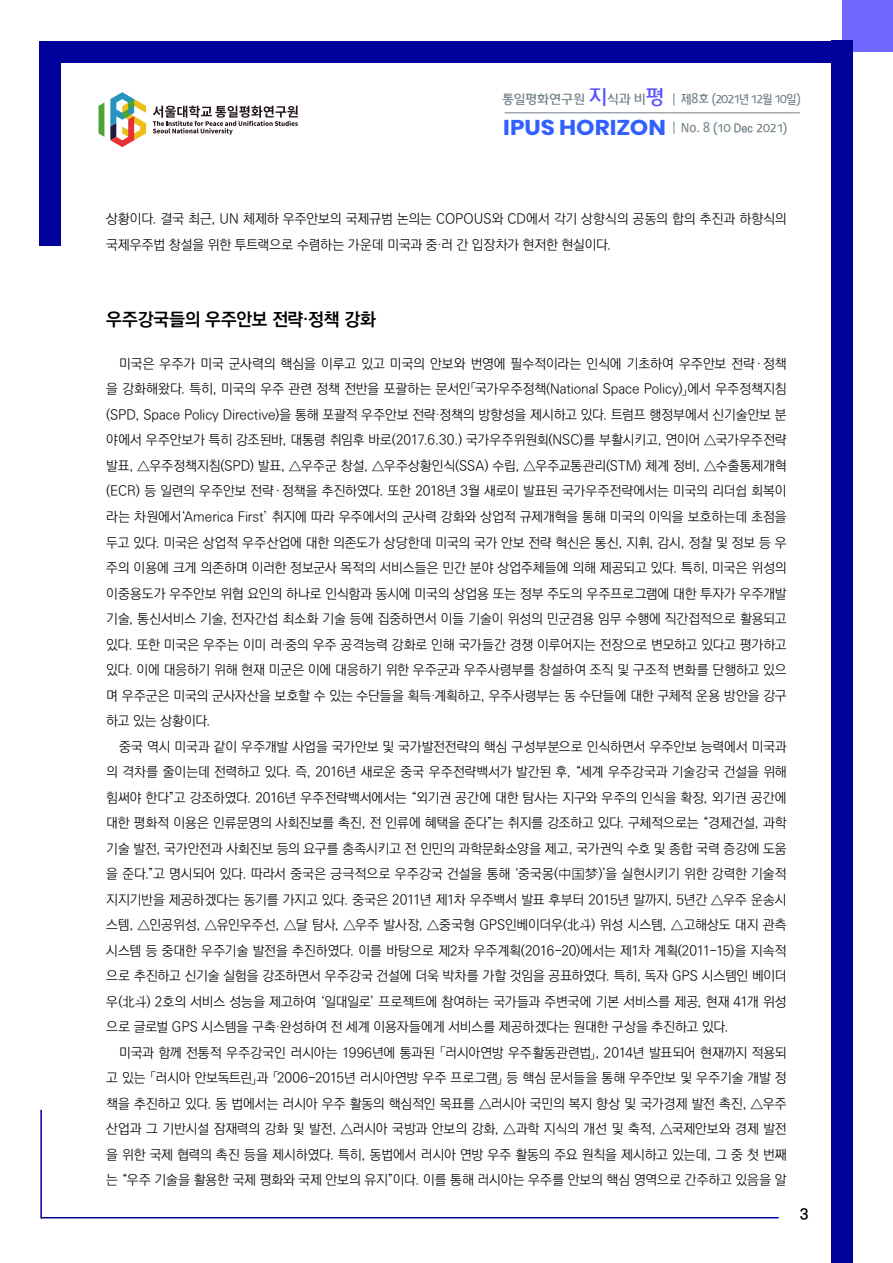
<style>
.page{position:relative;width:893px;height:1263px;background:#fff}
.page>*{position:absolute;margin:0;border:0;box-sizing:border-box;transform-origin:0 0}
.t1{font:700 18px "Ko Pub World Dotum";letter-spacing:-.01em;color:#000}
.t2{font:700 15px "Ko Pub World Dotum";color:#000}
.t3{font:300 13.5px/25.5px "Ko Pub World Dotum";letter-spacing:-.005em;color:#000;text-align:justify}
.t4{font:12.3px "Daum Regular";letter-spacing:-.025em;color:#707f87}
.t5{font:12px "Daum Regular";letter-spacing:-.05em;color:#707f87;scale:.9 1}
.t6{font:12px "Daum Regular";letter-spacing:-.07em;color:#707f87;scale:.9 1}
.s1{font-size:19.5px;color:#5b54ff}
.s2{font-family:"Poppins";font-weight:700;font-size:21.45px;color:#3160ff}
.s3{font-family:"Ko Pub World Dotum";font-weight:700}
.s4{font-family:"Noto Sans CJ Kjp"}
</style>
<div class="page">
<hr style="left:41px;top:1217px;width:738px;height:1px;background:#00009b">
<div style="left:842px;top:0;width:51px;height:52px;background:#6f69ff"></div>
<svg style="left:153px;top:106px;width:145px;height:29px"></svg>
<svg style="left:98px;top:103px;width:6px;height:34px"></svg>
<svg style="left:110px;top:92px;width:36px;height:55px"></svg>
<div style="left:40px;top:41px;width:813px;height:21px;background:#00009b"></div>
<div style="left:831px;top:41px;width:22px;height:1222px;background:#00009b"></div>
<div style="left:40px;top:41px;width:21px;height:205px;background:#00009b"></div>
<hr style="left:40px;top:1110px;width:2px;height:108px;background:#00009b">
<hr style="left:505px;top:112px;width:295px;height:1px;background:#707f87">
<svg style="left:674px;top:93px;width:1px;height:13px"></svg>
<svg style="left:674px;top:121px;width:1px;height:13px"></svg>
<p class="t4" style="left:502px;top:92px;width:164px">통일평화연구원 <span class="s1">지</span>식과 비<span class="s1">평</span></p>
<p class="t6" style="left:681px;top:92px;width:135px">제8호 (2021년 12월 10일)</p>
<p class="t5" style="left:503px;top:121px;width:317px"><span class="s2">IPUS HORIZON</span> No. 8 (10 <span class="s3">Dec</span> 2021)</p>
<p class="t3" style="left:106px;top:207px;width:682px">상황이다. 결국 최근, UN 체제하 우주안보의 국제규범 논의는 COPOUS와 CD에서 각기 상향식의 공동의 합의 추진과 하향식의 국제우주법 창설을 위한 투트랙으로 수렴하는 가운데 미국과 중·러 간 입장차가 현저한 현실이다.</p>
<h1 class="t1" style="left:106px;top:306px;width:271px">우주강국들의 우주안보 전략·정책 강화</h1>
<p class="t3" style="left:106px;top:351px;width:682px;text-indent:13px">미국은 우주가 미국 군사력의 핵심을 이루고 있고 미국의 안보와 번영에 필수적이라는 인식에 기초하여 우주안보 전략‧정책 을 강화해왔다. 특히, 미국의 우주 관련 정책 전반을 포괄하는 문서인「국가우주정책(National Space Policy)」에서 우주정책지침 (SPD, Space Policy Directive)을 통해 포괄적 우주안보 전략·정책의 방향성을 제시하고 있다. 트럼프 행정부에서 신기술안보 분 야에서 우주안보가 특히 강조된바, 대통령 취임후 바로(2017.6.30.) 국가우주위원회(NSC)를 부활시키고, 연이어 △국가우주전략 발표, △우주정책지침(SPD) 발표, △우주군 창설, △우주상황인식(SSA) 수립, △우주교통관리(STM) 체계 정비, △수출통제개혁 (ECR) 등 일련의 우주안보 전략‧정책을 추진하였다. 또한 2018년 3월 새로이 발표된 국가우주전략에서는 미국의 리더쉽 회복이 라는 차원에서‘America First’ 취지에 따라 우주에서의 군사력 강화와 상업적 규제개혁을 통해 미국의 이익을 보호하는데 초점을 두고 있다. 미국은 상업적 우주산업에 대한 의존도가 상당한데 미국의 국가 안보 전략 혁신은 통신, 지휘, 감시, 정찰 및 정보 등 우 주의 이용에 크게 의존하며 이러한 정보군사 목적의 서비스들은 민간 분야 상업주체들에 의해 제공되고 있다. 특히, 미국은 위성의 이중용도가 우주안보 위협 요인의 하나로 인식함과 동시에 미국의 상업용 또는 정부 주도의 우주프로그램에 대한 투자가 우주개발 기술, 통신서비스 기술, 전자간섭 최소화 기술 등에 집중하면서 이들 기술이 위성의 민군겸용 임무 수행에 직간접적으로 활용되고 있다. 또한 미국은 우주는 이미 러·중의 우주 공격능력 강화로 인해 국가들간 경쟁 이루어지는 전장으로 변모하고 있다고 평가하고 있다. 이에 대응하기 위해 현재 미군은 이에 대응하기 위한 우주군과 우주사령부를 창설하여 조직 및 구조적 변화를 단행하고 있으 며 우주군은 미국의 군사자산을 보호할 수 있는 수단들을 획득·계획하고, 우주사령부는 동 수단들에 대한 구체적 운용 방안을 강구 하고 있는 상황이다.</p>
<p class="t3" style="left:106px;top:734px;width:682px;text-indent:13px">중국 역시 미국과 같이 우주개발 사업을 국가안보 및 국가발전전략의 핵심 구성부분으로 인식하면서 우주안보 능력에서 미국과 의 격차를 줄이는데 전력하고 있다. 즉, 2016년 새로운 중국 우주전략백서가 발간된 후, “세계 우주강국과 기술강국 건설을 위해 힘써야 한다”고 강조하였다. 2016년 우주전략백서에서는 “외기권 공간에 대한 탐사는 지구와 우주의 인식을 확장, 외기권 공간에 대한 평화적 이용은 인류문명의 사회진보를 촉진, 전 인류에 혜택을 준다”는 취지를 강조하고 있다. 구체적으로는 “경제건설, 과학 기술 발전, 국가안전과 사회진보 등의 요구를 충족시키고 전 인민의 과학문화소양을 제고, 국가권익 수호 및 종합 국력 증강에 도움 을 준다.”고 명시되어 있다. 따라서 중국은 긍극적으로 우주강국 건설을 통해 ‘중국몽(<span class="s4">中国梦</span>)’을 실현시키기 위한 강력한 기술적 지지기반을 제공하겠다는 동기를 가지고 있다. 중국은 2011년 제1차 우주백서 발표 후부터 2015년 말까지, 5년간 △우주 운송시 스템, △인공위성, △유인우주선, △달 탐사, △우주 발사장, △중국형 GPS인베이더우(北斗) 위성 시스템, △고해상도 대지 관측 시스템 등 중대한 우주기술 발전을 추진하였다. 이를 바탕으로 제2차 우주계획(2016-20)에서는 제1차 계획(2011-15)을 지속적 으로 추진하고 신기술 실험을 강조하면서 우주강국 건설에 더욱 박차를 가할 것임을 공표하였다. 특히, 독자 GPS 시스템인 베이더 우(北斗) 2호의 서비스 성능을 제고하여 ‘일대일로’ 프로젝트에 참여하는 국가들과 주변국에 기본 서비스를 제공, 현재 41개 위성 으로 글로벌 GPS 시스템을 구축·완성하여 전 세계 이용자들에게 서비스를 제공하겠다는 원대한 구상을 추진하고 있다.</p>
<p class="t3" style="left:106px;top:1040px;width:682px;text-indent:13px">미국과 함께 전통적 우주강국인 러시아는 1996년에 통과된 「러시아연방 우주활동관련법」, 2014년 발표되어 현재까지 적용되 고 있는 「러시아 안보독트린」과 「2006-2015년 러시아연방 우주 프로그램」 등 핵심 문서들을 통해 우주안보 및 우주기술 개발 정 책을 추진하고 있다. 동 법에서는 러시아 우주 활동의 핵심적인 목표를 △러시아 국민의 복지 향상 및 국가경제 발전 촉진, △우주 산업과 그 기반시설 잠재력의 강화 및 발전, △러시아 국방과 안보의 강화, △과학 지식의 개선 및 축적, △국제안보와 경제 발전 을 위한 국제 협력의 촉진 등을 제시하였다. 특히, 동법에서 러시아 연방 우주 활동의 주요 원칙을 제시하고 있는데, 그 중 첫 번째 는 “우주 기술을 활용한 국제 평화와 국제 안보의 유지”이다. 이를 통해 러시아는 우주를 안보의 핵심 영역으로 간주하고 있음을 알</p>
<p class="t2" style="left:800px;top:1204px;width:10px">3</p>
</div>
